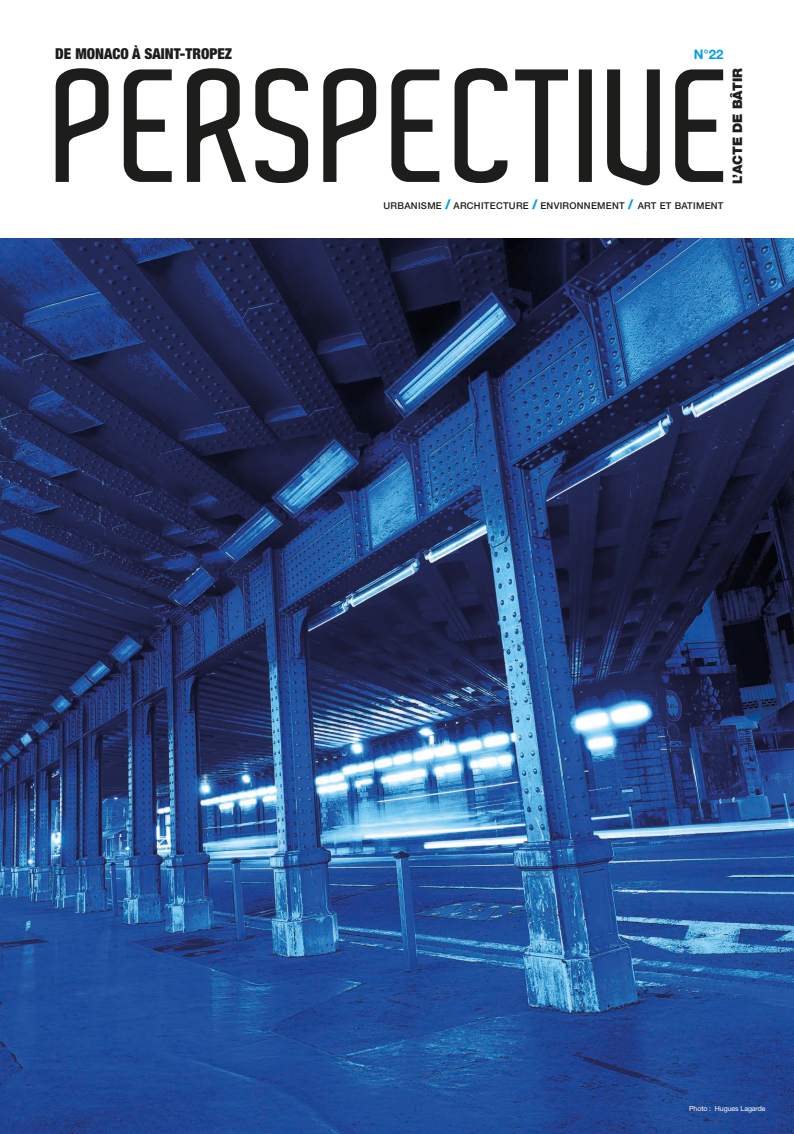
<style>
.page{position:relative;width:794px;height:1134px;background:#fff}
.page>*{position:absolute;margin:0;border:0;box-sizing:border-box;transform-origin:0 0}
.t1{font:600 155.1px "Aldo";color:#1d1d1b}
.t2{font:900 condensed 15px "Helvetica Neue LT Std";color:#1d1d1b}
.t3{font:900 13.2px "Helvetica Neue LT Std";letter-spacing:-.01em;color:#1d1d1b}
.t4{font:700 13.2px "Helvetica Neue LT Std";color:#009fe3}
.t5{font:500 9.4px "Helvetica Neue LT Std";letter-spacing:.03em;color:#1d1d1b}
.t6{font:7px "Helvetica Neue LT Std";letter-spacing:-.01em;color:#fff}
.s1{font-weight:900;font-size:13.2px;color:#009fe3}
</style>
<div class="page">
<img style="left:0;top:238px;width:794px;height:896px">
<h2 class="t2" style="left:55px;top:44px;width:178px">DE MONACO À SAINT-TROPEZ</h2>
<h3 class="t4" style="left:694px;top:46px;width:31px">N°22</h3>
<h1 class="t1" style="left:56px;top:40px;width:684px">PERSPECTIVE</h1>
<h3 class="t3" style="left:729px;top:184px;width:118px;rotate:-90deg">L’ACTE DE BÂTIR</h3>
<p class="t5" style="left:383px;top:200px;width:341px">URBANISME <span class="s1">/</span> ARCHITECTURE <span class="s1">/</span> ENVIRONNEMENT <span class="s1">/</span> ART ET BATIMENT</p>
<p class="t6" style="left:689px;top:1104px;width:78px">Photo : Hugues Lagarde</p>
</div>
